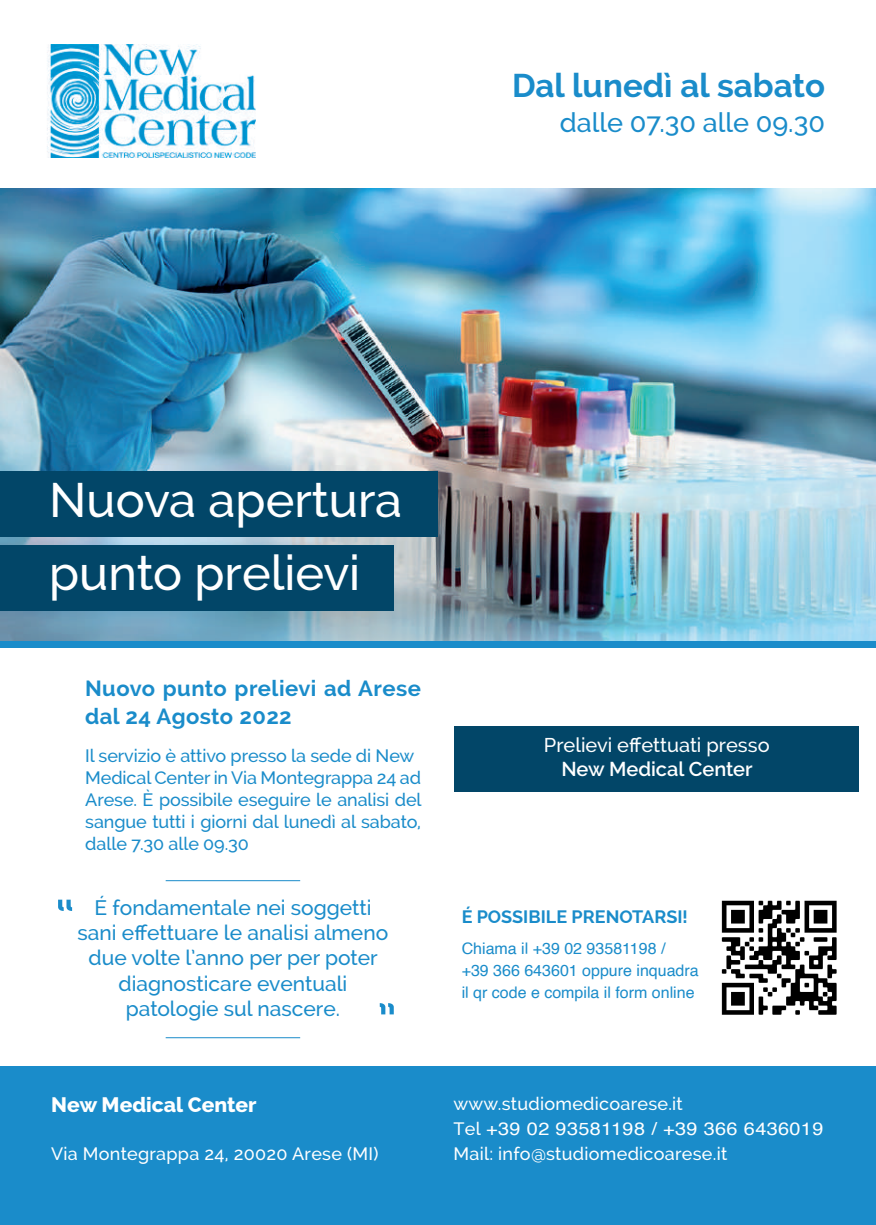
<style>
.page{position:relative;width:876px;height:1225px;background:#fff}
.page>*{position:absolute;margin:0;border:0;box-sizing:border-box;transform-origin:0 0}
.t1{font:500 48.6px/72.8px "Raleway";color:#fff}
.t2{font:700 33px "Raleway";color:#1a8cca}
.t3{font:500 27px "Raleway";color:#1a8cca}
.t4{font:700 22px/28px "Raleway";letter-spacing:.02em;color:#1a8cca}
.t5{font:500 21px/25.2px "Raleway";color:#1a8cca;text-align:center}
.t6{font:800 21px "Raleway";color:#fff}
.t7{font:500 20px "Raleway";color:#fff}
.t8{font:600 20px "Raleway";color:#fff}
.t9{font:500 18px/22px "Raleway";letter-spacing:-.005em;color:#1a8cca}
.t10{font:500 18px "Raleway";letter-spacing:.015em;color:#fff}
.t11{font:18px "Helvetica";letter-spacing:.02em;color:#fff;scale:1.1 1}
.t12{font:700 18px "Raleway";color:#1a8cca}
.t13{font:16px/22px "Helvetica";color:#1a8cca}
.s1{font-family:"Raleway";font-weight:500}
</style>
<div class="page">
<div style="left:0;top:1066px;width:876px;height:159px;background:#1a8cca"></div>
<div style="left:0;top:641px;width:876px;height:6px;background:#1a8cca"></div>
<img style="left:47px;top:44px;width:208px;height:113px">
<img style="left:0;top:189px;width:876px;height:452px">
<div style="left:0;top:471px;width:438px;height:65px;background:#024668"></div>
<div style="left:0;top:545px;width:394px;height:66px;background:#024668"></div>
<hr style="left:166px;top:1037px;width:134px;height:1px;background:#1a8cca">
<div style="left:455px;top:725px;width:404px;height:66px;background:#024668"></div>
<svg style="left:58px;top:899px;width:14px;height:12px"></svg>
<svg style="left:380px;top:1003px;width:14px;height:11px"></svg>
<hr style="left:166px;top:880px;width:134px;height:1px;background:#1a8cca">
<img style="left:721px;top:900px;width:116px;height:115px">
<h2 class="t2" style="left:512px;top:66px;width:314px">Dal lunedì al sabato</h2>
<h3 class="t3" style="left:560px;top:107px;width:267px">dalle 07.30 alle 09.30</h3>
<h1 class="t1" style="left:49px;top:464px;width:355px">Nuova apertura punto prelievi</h1>
<p class="t4" style="left:85px;top:674px;width:337px">Nuovo punto prelievi ad Arese dal 24 Agosto 2022</p>
<p class="t9" style="left:85px;top:745px;width:338px">Il servizio è attivo presso la sede di New Medical Center in Via Montegrappa 24 ad Arese. È possibile eseguire le analisi del sangue tutti i giorni dal lunedì al sabato, dalle 7.30 alle 09.30</p>
<p class="t5" style="left:78px;top:895px;width:312px">É fondamentale nei soggetti sani effettuare le analisi almeno due volte l’anno per per poter diagnosticare eventuali patologie sul nascere.</p>
<p class="t6" style="left:51px;top:1092px;width:207px">New Medical Center</p>
<p class="t10" style="left:51px;top:1143px;width:329px">Via Montegrappa 24, 20020 Arese (MI)</p>
<p class="t7" style="left:544px;top:733px;width:227px">Prelievi effettuati presso</p>
<p class="t8" style="left:561px;top:757px;width:193px">New Medical Center</p>
<p class="t12" style="left:462px;top:906px;width:228px">É POSSIBILE PRENOTARSI!</p>
<p class="t13" style="left:462px;top:938px;width:239px">Chiama il +39 02 93581198 /<br>+39 366 643601 oppure inquadra il qr code e compila il form online</p>
<p class="t10" style="left:453px;top:1093px;width:231px">www.studiomedicoarese.it</p>
<p class="t11" style="left:453px;top:1114px;width:338px"><span class="s1">Tel</span> +39 02 93581198 / +39 366 6436019</p>
<p class="t10" style="left:453px;top:1143px;width:275px">Mail: info@studiomedicoarese.it</p>
</div>
